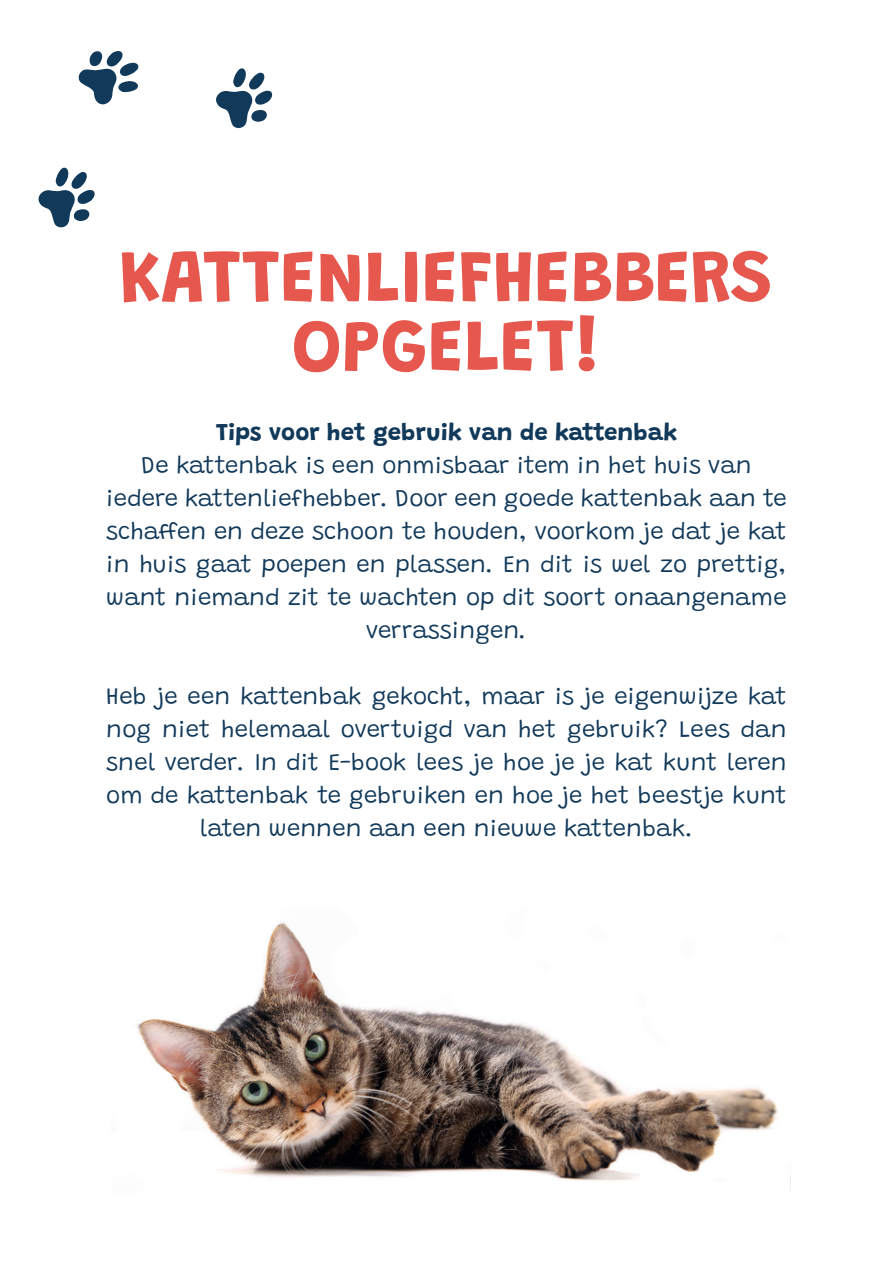
<style>
.page{position:relative;width:893px;height:1263px;background:#fff}
.page>*{position:absolute;margin:0;border:0;box-sizing:border-box;transform-origin:0 0}
.t1{font:700 75px/69px "Grandstander";color:#e6584e;text-align:center}
.t2{font:300 24px/33px "Grandstander";color:#11395a;text-align:center}
.t3{font:700 24px "Grandstander";color:#11395a}
</style>
<div class="page">
<svg style="left:78px;top:51px;width:60px;height:53px"></svg>
<svg style="left:216px;top:68px;width:56px;height:61px"></svg>
<svg style="left:38px;top:168px;width:57px;height:60px"></svg>
<img style="left:136px;top:922px;width:655px;height:271px">
<h1 class="t1" style="left:120px;top:236px;width:655px">KATTENLIEFHEBBERS<br>OPGELET!</h1>
<p class="t3" style="left:216px;top:413px;width:463px">Tips voor het gebruik van de kattenbak</p>
<p class="t2" style="left:106px;top:446px;width:682px">De kattenbak is een onmisbaar item in het huis van iedere kattenliefhebber. Door een goede kattenbak aan te schaffen en deze schoon te houden, voorkom je dat je kat in huis gaat poepen en plassen. En dit is wel zo prettig, want niemand zit te wachten op dit soort onaangename verrassingen.</p>
<p class="t2" style="left:106px;top:677px;width:682px">Heb je een kattenbak gekocht, maar is je eigenwijze kat nog niet helemaal overtuigd van het gebruik? Lees dan snel verder. In dit E-book lees je hoe je je kat kunt leren om de kattenbak te gebruiken en hoe je het beestje kunt laten wennen aan een nieuwe kattenbak.</p>
</div>
